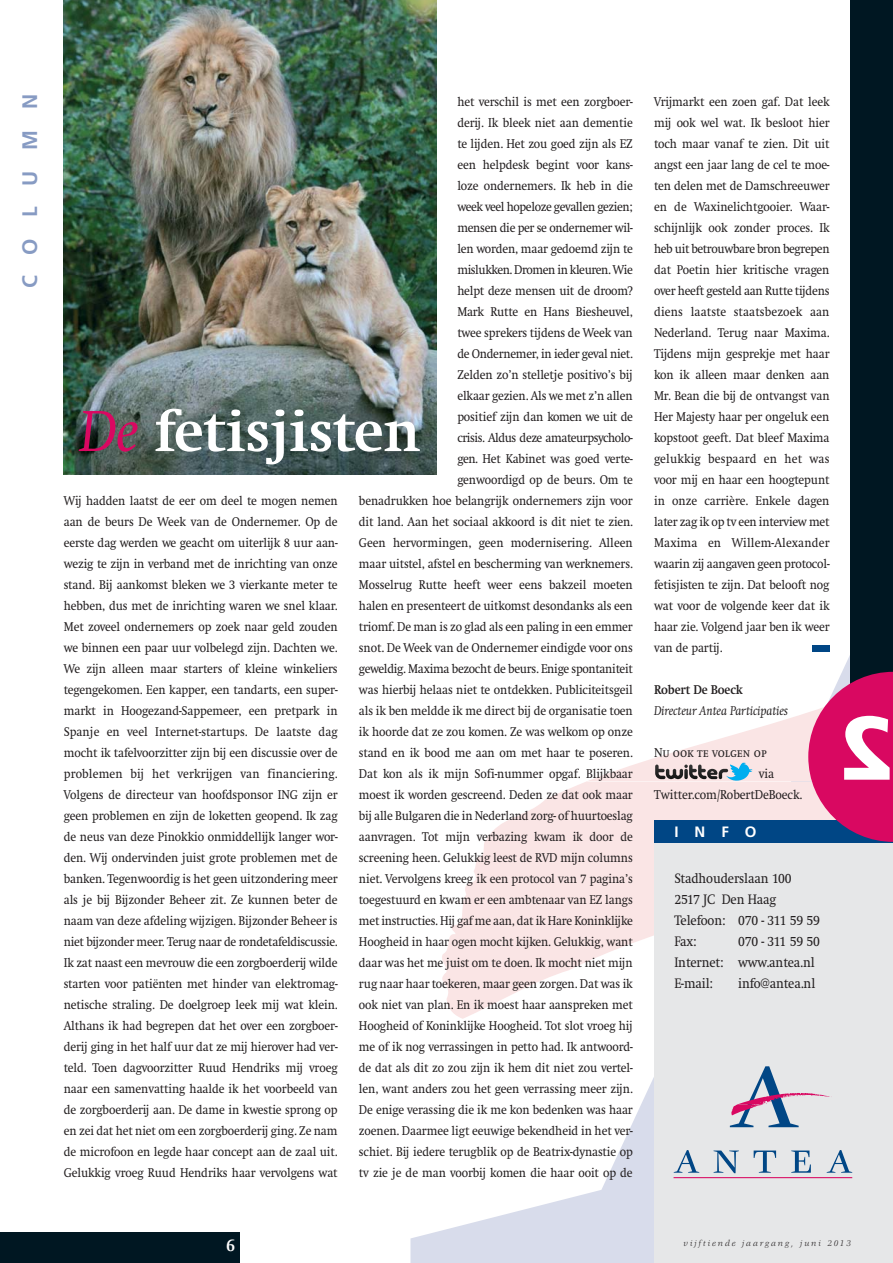
<style>
.page{position:relative;width:893px;height:1263px;background:#fff}
.page>*{position:absolute;margin:0;border:0;box-sizing:border-box;transform-origin:0 0}
.t1{font:700 60px "Swift";letter-spacing:-.01em;color:#fff}
.t2{font:700 21px "Frutiger";letter-spacing:1em;color:#879bc3}
.t3{font:700 18px "Swift";color:#fff;scale:.9 1}
.t4{font:700 15px "Frutiger";color:#fff}
.t5{font:14.25px/21px "Swift";letter-spacing:-.01em;color:#231f20;scale:.9 1}
.t6{font:13.35px "Swift";letter-spacing:-.01em;color:#231f20;scale:.9 1}
.t7{font:13.35px "Swift SC";color:#231f20;scale:.9 1}
.t8{font:13.2px/21px "Swift";letter-spacing:-.01em;color:#231f20;text-align:justify;scale:.9 1}
.t9{font:italic 13.2px "Swift";letter-spacing:-.01em;color:#231f20;scale:.9 1}
.t10{font:700 13.2px "Swift";letter-spacing:-.01em;color:#231f20;scale:.9 1}
.t11{font:italic 9px "Veljovic";letter-spacing:.215em;color:#231f20}
.s1{font-weight:400;font-style:italic;color:#d90861}
</style>
<div class="page">
<svg style="left:410px;top:0;width:244px;height:1263px"></svg>
<svg style="left:434px;top:539px;width:416px;height:480px"></svg>
<div style="left:0;top:1233px;width:239px;height:30px;background:#001722"></div>
<div style="left:850px;top:0;width:42px;height:710px;background:#001722"></div>
<div style="left:654px;top:820px;width:238px;height:443px;background:#e6e7e8"></div>
<svg style="left:673px;top:1150px;width:26px;height:23px"></svg>
<svg style="left:713px;top:1151px;width:25px;height:22px"></svg>
<svg style="left:753px;top:1151px;width:23px;height:22px"></svg>
<svg style="left:791px;top:1151px;width:19px;height:22px"></svg>
<svg style="left:826px;top:1150px;width:26px;height:23px"></svg>
<svg style="left:729px;top:1066px;width:101px;height:61px"></svg>
<hr style="left:673px;top:1177px;width:179px;height:1px;background:#d90861">
<div style="left:812px;top:646px;width:17px;height:6px;background:#004685"></div>
<div style="left:654px;top:820px;width:238px;height:23px;background:#004685"></div>
<img style="left:64px;top:0;width:372px;height:474px">
<svg style="left:655px;top:762px;width:97px;height:20px;background:#a2abb3"></svg>
<svg style="left:808px;top:672px;width:84px;height:170px"></svg>
<h2 class="t2" style="left:21px;top:288px;width:196px;rotate:-90deg">COLUMN</h2>
<p class="t8" style="left:654px;top:92px;width:196px">Vrijmarkt een zoen gaf. Dat leek mij ook wel wat. Ik besloot hier toch maar vanaf te zien. Dit uit angst een jaar lang de cel te moe&shy;ten delen met de Damschreeuwer en de Waxinelichtgooier. Waar&shy;schijnlijk ook zonder proces. Ik heb uit betrouwbare bron begrepen dat Poetin hier kritische vragen over heeft gesteld aan Rutte tijdens diens laatste staatsbezoek aan Nederland. Terug naar Maxima.<br>Tijdens mijn gesprekje met haar kon ik alleen maar denken aan Mr. Bean die bij de ontvangst van Her Majesty haar per ongeluk een kopstoot geeft. Dat bleef Maxima gelukkig bespaard en het was voor mij en haar een hoogtepunt in onze carrière. Enkele dagen later zag ik op tv een interview met Maxima en Willem-Alexander waarin zij aangaven geen protocol&shy;fetisjisten te zijn. Dat belooft nog wat voor de volgende keer dat ik haar zie. Volgend jaar ben ik weer van de partij.</p>
<p class="t10" style="left:654px;top:685px;width:100px">Robert De Boeck</p>
<p class="t9" style="left:654px;top:706px;width:150px">Directeur Antea Participaties</p>
<p class="t8" style="left:457px;top:92px;width:196px">het verschil is met een zorgboer&shy;derij. Ik bleek niet aan dementie te lijden. Het zou goed zijn als EZ een helpdesk begint voor kans&shy;loze ondernemers. Ik heb in die week veel hopeloze gevallen gezien; mensen die per se ondernemer wil&shy;len worden, maar gedoemd zijn te mislukken. Dromen in kleuren. Wie helpt deze mensen uit de droom?<br>Mark Rutte en Hans Biesheuvel, twee sprekers tijdens de Week van de Ondernemer, in ieder geval niet.<br>Zelden zo’n stelletje positivo’s bij elkaar gezien. Als we met z’n allen positief zijn dan komen we uit de crisis. Aldus deze amateurpsycholo&shy;gen. Het Kabinet was goed verte&shy;genwoordigd op de beurs. Om te</p>
<h1 class="t1" style="left:79px;top:408px;width:342px"><span class="s1">De</span> fetisjisten</h1>
<p class="t8" style="left:359px;top:491px;width:306px">benadrukken hoe belangrijk ondernemers zijn voor dit land. Aan het sociaal akkoord is dit niet te zien.<br>Geen hervormingen, geen modernisering. Alleen maar uitstel, afstel en bescherming van werknemers.<br>Mosselrug Rutte heeft weer eens bakzeil moeten halen en presenteert de uitkomst desondanks als een triomf. De man is zo glad als een paling in een emmer snot. De Week van de Ondernemer eindigde voor ons geweldig. Maxima bezocht de beurs. Enige spontaniteit was hierbij helaas niet te ontdekken. Publiciteitsgeil als ik ben meldde ik me direct bij de organisatie toen ik hoorde dat ze zou komen. Ze was welkom op onze stand en ik bood me aan om met haar te poseren.<br>Dat kon als ik mijn Sofi-nummer opgaf. Blijkbaar moest ik worden gescreend. Deden ze dat ook maar bij alle Bulgaren die in Nederland zorg- of huurtoeslag aanvragen. Tot mijn verbazing kwam ik door de screening heen. Gelukkig leest de RVD mijn columns niet. Vervolgens kreeg ik een protocol van 7 pagina’s toegestuurd en kwam er een ambtenaar van EZ langs met instructies. Hij gaf me aan, dat ik Hare Koninklijke Hoogheid in haar ogen mocht kijken. Gelukkig, want daar was het me juist om te doen. Ik mocht niet mijn rug naar haar toekeren, maar geen zorgen. Dat was ik ook niet van plan. En ik moest haar aanspreken met Hoogheid of Koninklijke Hoogheid. Tot slot vroeg hij me of ik nog verrassingen in petto had. Ik antwoord&shy;de dat als dit zo zou zijn ik hem dit niet zou vertel&shy;len, want anders zou het geen verrassing meer zijn.<br>De enige verassing die ik me kon bedenken was haar zoenen. Daarmee ligt eeuwige bekendheid in het ver&shy;schiet. Bij iedere terugblik op de Beatrix-dynastie op tv zie je de man voorbij komen die haar ooit op de</p>
<p class="t8" style="left:64px;top:491px;width:306px">Wij hadden laatst de eer om deel te mogen nemen aan de beurs De Week van de Ondernemer. Op de eerste dag werden we geacht om uiterlijk 8 uur aan&shy;wezig te zijn in verband met de inrichting van onze stand. Bij aankomst bleken we 3 vierkante meter te hebben, dus met de inrichting waren we snel klaar.<br>Met zoveel ondernemers op zoek naar geld zouden we binnen een paar uur volbelegd zijn. Dachten we.<br>We zijn alleen maar starters of kleine winkeliers tegengekomen. Een kapper, een tandarts, een super&shy;markt in Hoogezand-Sappemeer, een pretpark in Spanje en veel Internet-startups. De laatste dag mocht ik tafelvoorzitter zijn bij een discussie over de problemen bij het verkrijgen van financiering.<br>Volgens de directeur van hoofdsponsor ING zijn er geen problemen en zijn de loketten geopend. Ik zag de neus van deze Pinokkio onmiddellijk langer wor&shy;den. Wij ondervinden juist grote problemen met de banken. Tegenwoordig is het geen uitzondering meer als je bij Bijzonder Beheer zit. Ze kunnen beter de naam van deze afdeling wijzigen. Bijzonder Beheer is niet bijzonder meer. Terug naar de rondetafeldiscussie.<br>Ik zat naast een mevrouw die een zorgboerderij wilde starten voor patiënten met hinder van elektromag&shy;netische straling. De doelgroep leek mij wat klein.<br>Althans ik had begrepen dat het over een zorgboer&shy;derij ging in het half uur dat ze mij hierover had ver&shy;teld. Toen dagvoorzitter Ruud Hendriks mij vroeg naar een samenvatting haalde ik het voorbeeld van de zorgboerderij aan. De dame in kwestie sprong op en zei dat het niet om een zorgboerderij ging. Ze nam de microfoon en legde haar concept aan de zaal uit.<br>Gelukkig vroeg Ruud Hendriks haar vervolgens wat</p>
<p class="t7" style="left:654px;top:745px;width:127px">Nu ook te volgen op</p>
<p class="t6" style="left:654px;top:789px;width:166px">Twitter.com/RobertDeBoeck.</p>
<p class="t6" style="left:758px;top:768px;width:19px">via</p>
<p class="t4" style="left:674px;top:826px;width:84px">INFO</p>
<p class="t5" style="left:674px;top:869px;width:163px">Stadhouderslaan 100<br>2517 JC Den Haag<br>Telefoon: 070 - 311 59 59<br>Fax:</p>
<p class="t5" style="left:674px;top:932px;width:163px;text-indent:64px">070 - 311 59 50<br>Internet: www.antea.nl<br>E-mail:</p>
<p class="t5" style="left:738px;top:974px;width:87px">info@antea.nl</p>
<h3 class="t3" style="left:226px;top:1238px;width:11px">6</h3>
<p class="t11" style="left:683px;top:1240px;width:169px">vijftiende jaargang, juni 2013</p>
</div>
